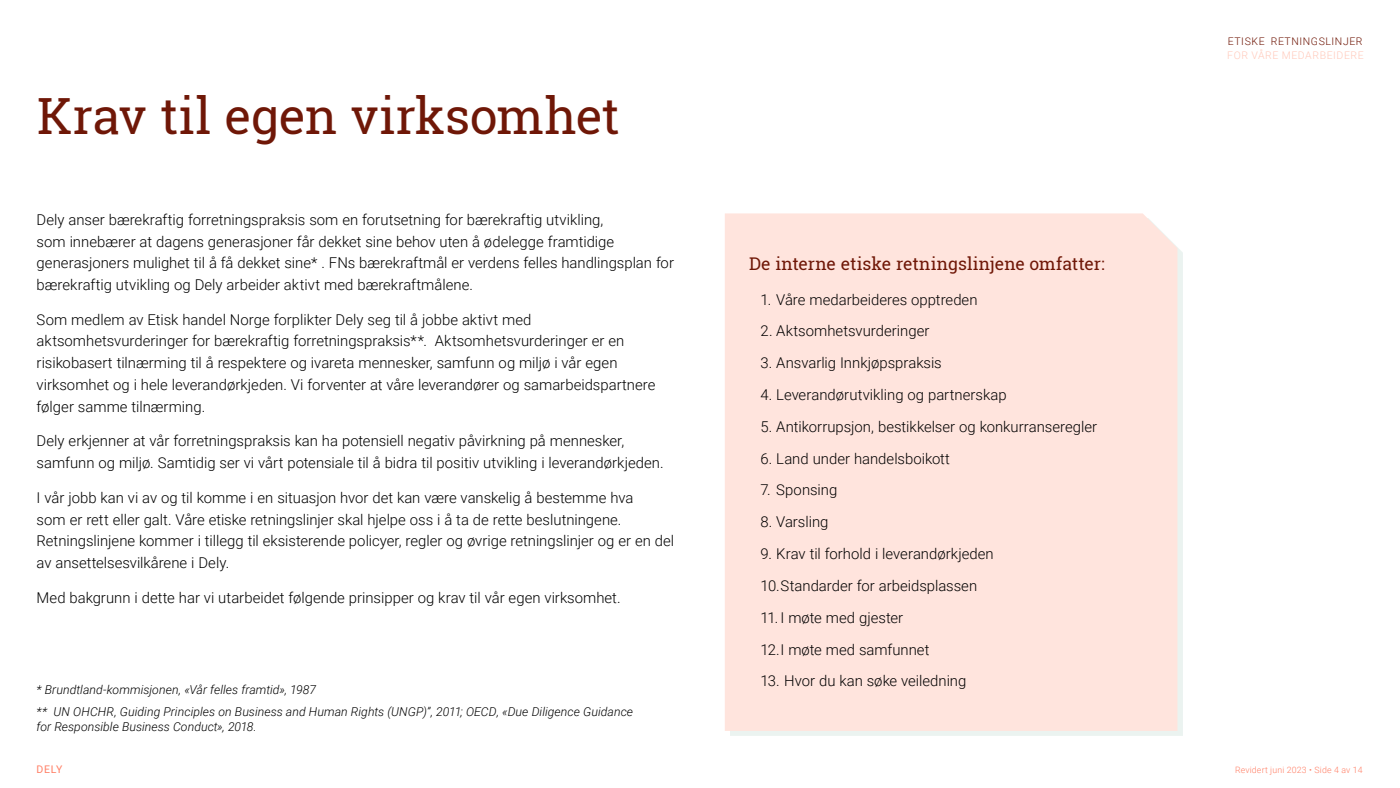
<style>
.page{position:relative;width:1400px;height:788px;background:#fff}
.page>*{position:absolute;margin:0;border:0;box-sizing:border-box;transform-origin:0 0}
.t1{font:49.88px "Roboto Slab";letter-spacing:-.01em;color:#6f1707}
.t2{font:17.5px "Roboto Slab";color:#6f1707}
.t3{font:300 14.88px/21.9px "Roboto";color:#000}
.t4{font:italic 300 12.25px/22.1px "Roboto";letter-spacing:.005em;color:#000}
.t5{font:300 10.5px "Roboto";letter-spacing:.055em;color:#6f1707}
.t6{font:300 10.5px "Roboto";letter-spacing:.055em;color:#ffc9ba}
.t7{font:10.5px "Roboto";color:#ff7f65}
.t8{font:300 8.75px "Roboto";letter-spacing:.02em;color:#ff7f65}
</style>
<div class="page">
<div style="left:730px;top:218px;width:452px;height:517px;background:#e3eeea;opacity:.7"></div>
<div style="left:725px;top:213px;width:452px;height:517px;background:#ffe4dd"></div>
<h1 class="t1" style="left:37px;top:81px;width:584px">Krav til egen virksomhet</h1>
<p class="t3" style="left:37px;top:208px;width:639px">Dely anser bærekraftig forretningspraksis som en forutsetning for bærekraftig utvikling,<br>som innebærer at dagens generasjoner får dekket sine behov uten å ødelegge framtidige generasjoners mulighet til å få dekket sine* . FNs bærekraftmål er verdens felles handlingsplan for bærekraftig utvikling og Dely arbeider aktivt med bærekraftmålene.</p>
<p class="t3" style="left:37px;top:308px;width:620px">Som medlem av Etisk handel Norge forplikter Dely seg til å jobbe aktivt med aktsomhetsvurderinger for bærekraftig forretningspraksis**. Aktsomhetsvurderinger er en risikobasert tilnærming til å respektere og ivareta mennesker, samfunn og miljø i vår egen virksomhet og i hele leverandørkjeden. Vi forventer at våre leverandører og samarbeidspartnere følger samme tilnærming.</p>
<p class="t3" style="left:37px;top:429px;width:629px">Dely erkjenner at vår forretningspraksis kan ha potensiell negativ påvirkning på mennesker, samfunn og miljø. Samtidig ser vi vårt potensiale til å bidra til positiv utvikling i leverandørkjeden.</p>
<p class="t3" style="left:37px;top:486px;width:639px">I vår jobb kan vi av og til komme i en situasjon hvor det kan være vanskelig å bestemme hva<br>som er rett eller galt. Våre etiske retningslinjer skal hjelpe oss i å ta de rette beslutningene.<br>Retningslinjene kommer i tillegg til eksisterende policyer, regler og øvrige retningslinjer og er en del av ansettelsesvilkårene i Dely.</p>
<p class="t3" style="left:37px;top:585px;width:586px">Med bakgrunn i dette har vi utarbeidet følgende prinsipper og krav til vår egen virksomhet.</p>
<p class="t4" style="left:37px;top:678px;width:598px">* Brundtland-kommisjonen, «Vår felles framtid», 1987<br>** UN OHCHR, Guiding Principles on Business and Human Rights (UNGP)”, 2011; OECD, «Due Diligence Guidance</p>
<p class="t4" style="left:37px;top:715px;width:222px">for Responsible Business Conduct», 2018.</p>
<p class="t2" style="left:749px;top:252px;width:357px">De interne etiske retningslinjene omfatter:</p>
<p class="t3" style="left:761px;top:288px;width:219px">1. Våre medarbeideres opptreden</p>
<p class="t3" style="left:761px;top:319px;width:170px">2. Aktsomhetsvurderinger</p>
<p class="t3" style="left:761px;top:351px;width:183px">3. Ansvarlig Innkjøpspraksis</p>
<p class="t3" style="left:761px;top:383px;width:248px">4. Leverandørutvikling og partnerskap</p>
<p class="t3" style="left:761px;top:415px;width:338px">5. Antikorrupsjon, bestikkelser og konkurranseregler</p>
<p class="t3" style="left:761px;top:447px;width:191px">6. Land under handelsboikott</p>
<p class="t3" style="left:761px;top:478px;width:78px">7. Sponsing</p>
<p class="t3" style="left:761px;top:510px;width:69px">8. Varsling</p>
<p class="t3" style="left:761px;top:537px;width:235px;line-height:31.8px">9. Krav til forhold i leverandørkjeden<br>10.Standarder for arbeidsplassen<br>11.I møte med gjester<br>12.I møte med samfunnet</p>
<p class="t3" style="left:761px;top:669px;width:207px">13. Hvor du kan søke veiledning</p>
<p class="t5" style="left:1228px;top:34px;width:136px">ETISKE RETNINGSLINJER</p>
<p class="t6" style="left:1227px;top:47px;width:138px">FOR VÅRE MEDARBEIDERE</p>
<p class="t7" style="left:37px;top:762px;width:27px">DELY</p>
<p class="t8" style="left:1235px;top:763px;width:129px">Revidert juni 2023 • Side 4 av 14</p>
</div>
